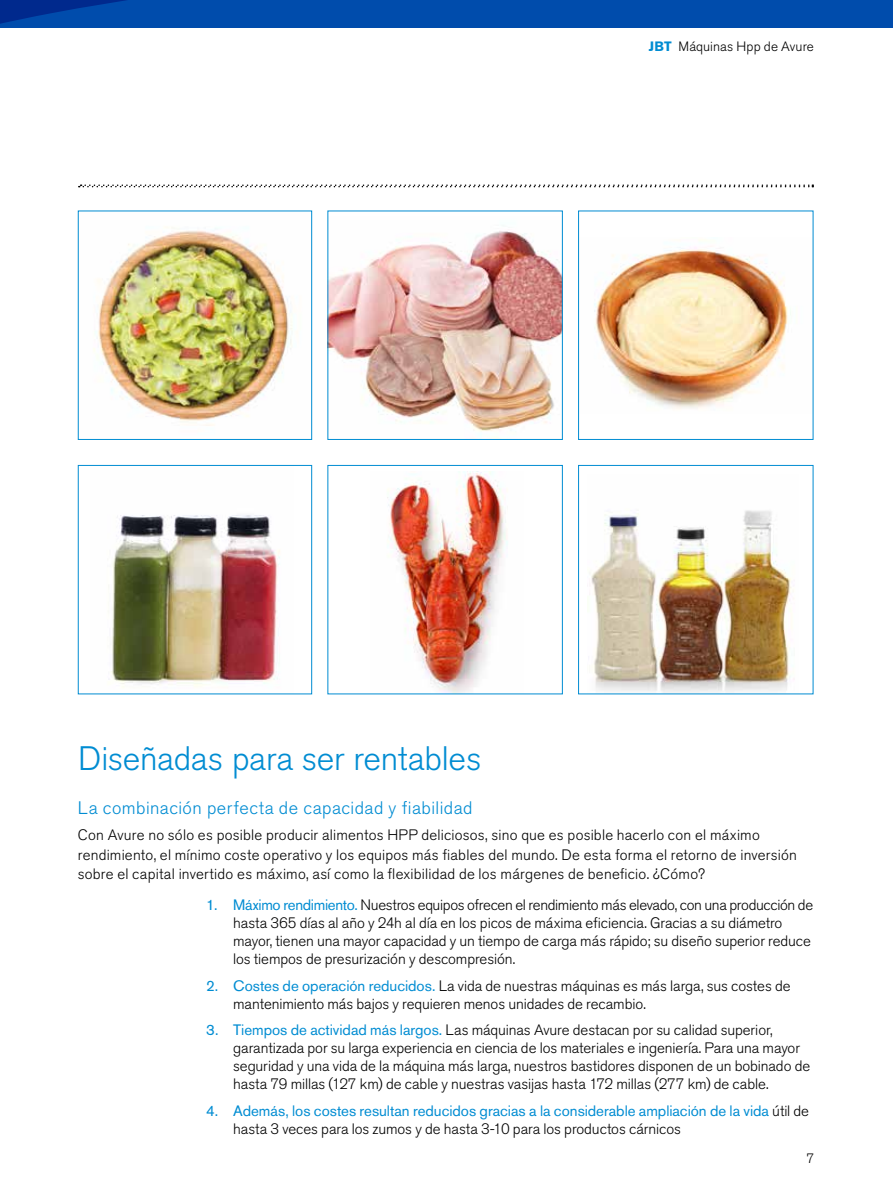
<style>
.page{position:relative;width:893px;height:1191px;background:#fff}
.page>*{position:absolute;margin:0;border:0;box-sizing:border-box;transform-origin:0 0}
.t1{font:300 33.6px "Akzidenz Grotesk Pro";letter-spacing:-.01em;color:#008cd2}
.t2{font:300 18px "Akzidenz Grotesk Pro";letter-spacing:.025em;color:#008cd2}
.t3{font:300 15px/18px "Akzidenz Grotesk Pro";letter-spacing:-.005em;color:#000}
.t4{font:300 15px/19.5px "Akzidenz Grotesk Pro";letter-spacing:.015em;color:#000}
.t5{font:15px/18px "Akzidenz Grotesk Pro";color:#008cd2}
.t6{font:300 13.5px "Akzidenz Grotesk Pro";letter-spacing:.01em;color:#000}
.s1{font-weight:700;color:#008cd2}
.s2{font-weight:400;color:#008cd2}
.s3{font-weight:300;color:#000}
</style>
<div class="page">
<div style="left:0;top:0;width:893px;height:27px;background:#004cac"></div>
<svg style="left:79px;top:184px;width:734px;height:3px"></svg>
<img style="left:93px;top:227px;width:199px;height:199px">
<div style="left:78px;top:211px;width:234px;height:229px;border:1px solid #008cd2"></div>
<img style="left:111px;top:515px;width:169px;height:173px">
<div style="left:78px;top:465px;width:234px;height:229px;border:1px solid #008cd2"></div>
<img style="left:329px;top:231px;width:232px;height:207px">
<div style="left:327px;top:211px;width:236px;height:229px;border:1px solid #008cd2"></div>
<img style="left:387px;top:471px;width:121px;height:221px">
<div style="left:327px;top:465px;width:236px;height:229px;border:1px solid #008cd2"></div>
<img style="left:594px;top:239px;width:197px;height:171px">
<div style="left:578px;top:211px;width:235px;height:229px;border:1px solid #008cd2"></div>
<img style="left:589px;top:510px;width:205px;height:182px">
<div style="left:578px;top:465px;width:235px;height:229px;border:1px solid #008cd2"></div>
<p class="t6" style="left:649px;top:37px;width:167px"><span class="s1">JBT</span> Máquinas Hpp de Avure</p>
<h1 class="t1" style="left:78px;top:736px;width:405px">Diseñadas para ser rentables</h1>
<p class="t2" style="left:78px;top:796px;width:396px">La combinación perfecta de capacidad y fiabilidad</p>
<p class="t4" style="left:78px;top:825px;width:721px">Con Avure no sólo es posible producir alimentos HPP deliciosos, sino que es posible hacerlo con el máximo rendimiento, el mínimo coste operativo y los equipos más fiables del mundo. De esta forma el retorno de inversión sobre el capital invertido es máximo, así como la flexibilidad de los márgenes de beneficio. ¿Cómo?</p>
<p class="t3" style="left:233px;top:896px;width:582px;text-indent:-27px"><span class="s2">1. Máximo rendimiento.</span> Nuestros equipos ofrecen el rendimiento más elevado, con una producción de hasta 365 días al año y 24h al día en los picos de máxima eficiencia. Gracias a su diámetro mayor, tienen una mayor capacidad y un tiempo de carga más rápido; su diseño superior reduce los tiempos de presurización y descompresión.</p>
<p class="t3" style="left:233px;top:976px;width:559px;text-indent:-27px"><span class="s2">2. Costes de operación reducidos.</span> La vida de nuestras máquinas es más larga, sus costes de mantenimiento más bajos y requieren menos unidades de recambio.</p>
<p class="t3" style="left:233px;top:1021px;width:579px;text-indent:-27px"><span class="s2">3. Tiempos de actividad más largos.</span> Las máquinas Avure destacan por su calidad superior, garantizada por su larga experiencia en ciencia de los materiales e ingeniería. Para una mayor seguridad y una vida de la máquina más larga, nuestros bastidores disponen de un bobinado de hasta 79 millas (127 km) de cable y nuestras vasijas hasta 172 millas (277 km) de cable.</p>
<p class="t5" style="left:233px;top:1101px;width:577px;text-indent:-27px">4. Además, los costes resultan reducidos gracias a la considerable ampliación de la vida <span class="s3">útil de hasta 3 veces para los zumos y de hasta 3-10 para los productos cárnicos</span></p>
<p class="t6" style="left:806px;top:1149px;width:9px">7</p>
</div>
